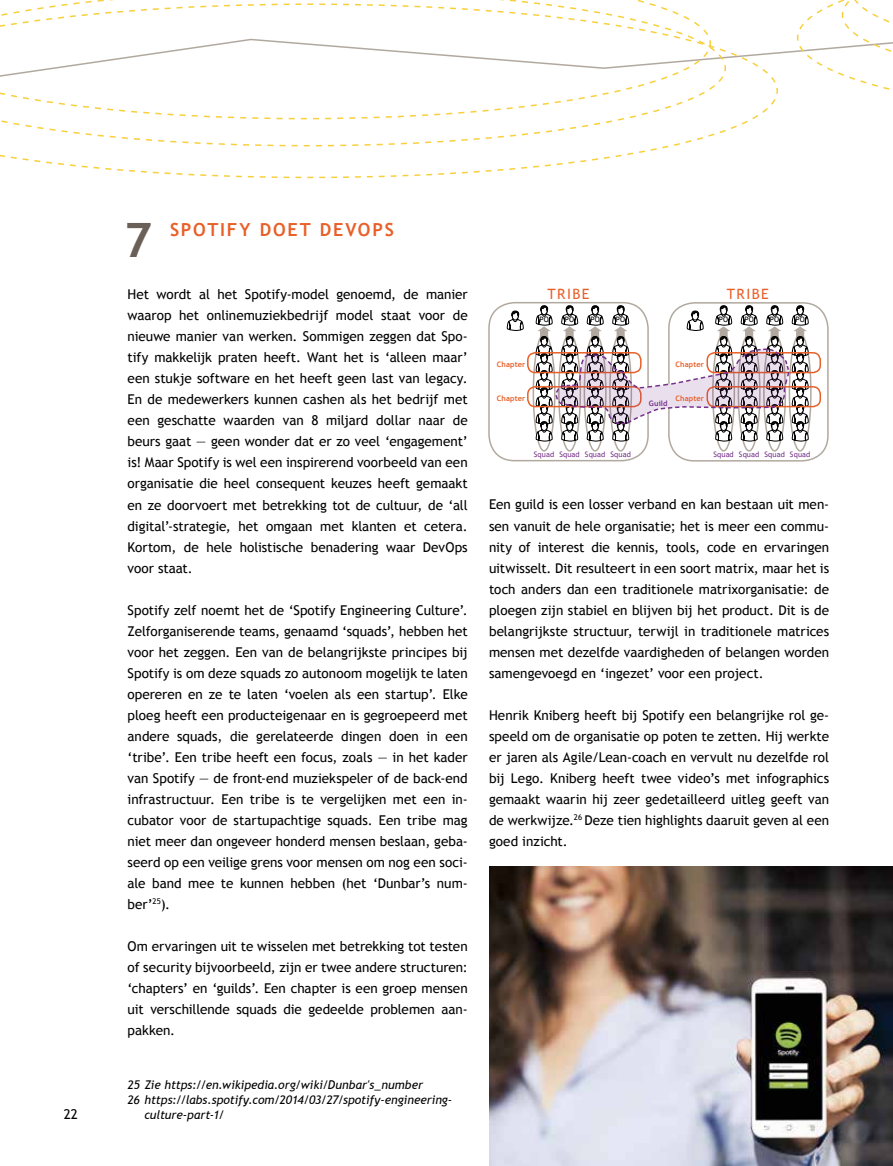
<style>
.page{position:relative;width:893px;height:1166px;background:#fff}
.page>*{position:absolute;margin:0;border:0;box-sizing:border-box;transform-origin:0 0}
.t1{font:700 47.4px "Trebuchet MS";color:#6a6057}
.t2{font:700 18px "Trebuchet MS";letter-spacing:.095em;color:#e95f28}
.t3{font:14.25px "Trebuchet MS";letter-spacing:.105em;color:#e95f28}
.t4{font:13.5px/21px "Trebuchet MS";color:#000;text-align:justify}
.t5{font:italic 12px "Trebuchet MS";letter-spacing:-.005em;color:#000}
.t6{font:7.5px "Trebuchet MS";letter-spacing:.015em;color:#76318a}
.t7{font:700 7.5px "Trebuchet MS";letter-spacing:.015em;color:#e95f28}
.t8{font:7.5px "Trebuchet MS";letter-spacing:.02em;color:#000}
.t9{font:700 7.5px "Trebuchet MS";letter-spacing:.01em;color:#76318a}
</style>
<div class="page">
<svg style="left:796px;top:0;width:97px;height:90px"></svg>
<svg style="left:0;top:3px;width:779px;height:176px"></svg>
<div style="left:668px;top:302px;width:161px;height:159px;border:2px solid #b1a99f;border-radius:26px"></div>
<div style="left:488px;top:302px;width:161px;height:159px;border:2px solid #b1a99f;border-radius:26px"></div>
<div style="left:533px;top:333px;width:23px;height:118px;border:2px solid #b1a99f;border-radius:50%"></div>
<svg style="left:789px;top:334px;width:22px;height:116px"></svg>
<div style="left:789px;top:333px;width:23px;height:118px;border:2px solid #b1a99f;border-radius:50%"></div>
<svg style="left:507px;top:310px;width:16px;height:21px"></svg>
<div style="left:706px;top:352px;width:115px;height:21px;border:2px solid #e95f28;border-radius:8px"></div>
<div style="left:706px;top:386px;width:115px;height:21px;border:2px solid #e95f28;border-radius:8px"></div>
<div style="left:527px;top:352px;width:115px;height:21px;border:2px solid #e95f28;border-radius:8px"></div>
<div style="left:527px;top:386px;width:115px;height:21px;border:2px solid #e95f28;border-radius:8px"></div>
<svg style="left:536px;top:304px;width:272px;height:140px"></svg>
<img style="left:489px;top:866px;width:404px;height:299px">
<p class="t4" style="left:64px;top:1103px;width:16px">22</p>
<h1 class="t1" style="left:124px;top:211px;width:29px">7</h1>
<h2 class="t2" style="left:170px;top:218px;width:225px">SPOTIFY DOET DEVOPS</h2>
<p class="t4" style="left:128px;top:284px;width:342px">Het wordt al het Spotify-model genoemd, de manier waarop het onlinemuziekbedrijf model staat voor de nieuwe manier van werken. Sommigen zeggen dat Spo&shy;tify makkelijk praten heeft. Want het is ‘alleen maar’ een stukje software en het heeft geen last van legacy.<br>En de medewerkers kunnen cashen als het bedrijf met een geschatte waarden van 8 miljard dollar naar de beurs gaat — geen wonder dat er zo veel ‘engagement’ is! Maar Spotify is wel een inspirerend voorbeeld van een organisatie die heel consequent keuzes heeft gemaakt en ze doorvoert met betrekking tot de cultuur, de ‘all digital’-strategie, het omgaan met klanten et cetera.<br>Kortom, de hele holistische benadering waar DevOps voor staat.</p>
<p class="t4" style="left:128px;top:599px;width:342px">Spotify zelf noemt het de ‘Spotify Engineering Culture’.<br>Zelforganiserende teams, genaamd ‘squads’, hebben het voor het zeggen. Een van de belangrijkste principes bij Spotify is om deze squads zo autonoom mogelijk te laten opereren en ze te laten ‘voelen als een startup’. Elke ploeg heeft een producteigenaar en is gegroepeerd met andere squads, die gerelateerde dingen doen in een ‘tribe’. Een tribe heeft een focus, zoals — in het kader van Spotify — de front-end muziekspeler of de back-end infrastructuur. Een tribe is te vergelijken met een in&shy;cubator voor de startupachtige squads. Een tribe mag niet meer dan ongeveer honderd mensen beslaan, geba&shy;seerd op een veilige grens voor mensen om nog een soci&shy;ale band mee te kunnen hebben (het ‘Dunbar’s num&shy;ber’<sup>25</sup>).</p>
<p class="t4" style="left:128px;top:935px;width:342px">Om ervaringen uit te wisselen met betrekking tot testen of security bijvoorbeeld, zijn er twee andere structuren: ‘chapters’ en ‘guilds’. Een chapter is een groep mensen uit verschillende squads die gedeelde problemen aan&shy;pakken.</p>
<p class="t5" style="left:128px;top:1077px;width:297px">25 Zie https://en.wikipedia.org/wiki/Dunbar's_number</p>
<p class="t5" style="left:128px;top:1092px;width:326px">26 https://labs.spotify.com/2014/03/27/spotify-engineering-</p>
<p class="t5" style="left:145px;top:1107px;width:82px">culture-part-1/</p>
<p class="t3" style="left:547px;top:286px;width:44px">TRIBE</p>
<p class="t3" style="left:727px;top:286px;width:44px">TRIBE</p>
<p class="t8" style="left:539px;top:315px;width:11px">PO</p>
<p class="t8" style="left:565px;top:315px;width:11px">PO</p>
<p class="t8" style="left:590px;top:315px;width:11px">PO</p>
<p class="t8" style="left:616px;top:315px;width:11px">PO</p>
<p class="t8" style="left:719px;top:315px;width:11px">PO</p>
<p class="t7" style="left:497px;top:360px;width:30px">Chapter</p>
<p class="t7" style="left:675px;top:360px;width:30px">Chapter</p>
<p class="t7" style="left:497px;top:393px;width:30px">Chapter</p>
<p class="t7" style="left:675px;top:393px;width:30px">Chapter</p>
<p class="t9" style="left:649px;top:398px;width:20px">Guild</p>
<p class="t8" style="left:744px;top:315px;width:11px">PO</p>
<p class="t8" style="left:770px;top:315px;width:11px">PO</p>
<p class="t8" style="left:795px;top:315px;width:11px">PO</p>
<p class="t6" style="left:534px;top:450px;width:22px">Squad</p>
<p class="t6" style="left:559px;top:450px;width:22px">Squad</p>
<p class="t6" style="left:585px;top:450px;width:22px">Squad</p>
<p class="t6" style="left:610px;top:450px;width:22px">Squad</p>
<p class="t6" style="left:713px;top:450px;width:22px">Squad</p>
<p class="t6" style="left:739px;top:450px;width:22px">Squad</p>
<p class="t6" style="left:764px;top:450px;width:22px">Squad</p>
<p class="t6" style="left:790px;top:450px;width:22px">Squad</p>
<p class="t4" style="left:489px;top:494px;width:342px">Een guild is een losser verband en kan bestaan uit men&shy;sen vanuit de hele organisatie; het is meer een commu&shy;nity of interest die kennis, tools, code en ervaringen uitwisselt. Dit resulteert in een soort matrix, maar het is toch anders dan een traditionele matrixorganisatie: de ploegen zijn stabiel en blijven bij het product. Dit is de belangrijkste structuur, terwijl in traditionele matrices mensen met dezelfde vaardigheden of belangen worden samengevoegd en ‘ingezet’ voor een project.</p>
<p class="t4" style="left:489px;top:704px;width:342px">Henrik Kniberg heeft bij Spotify een belangrijke rol ge&shy;speeld om de organisatie op poten te zetten. Hij werkte er jaren als Agile/Lean-coach en vervult nu dezelfde rol bij Lego. Kniberg heeft twee video’s met infographics gemaakt waarin hij zeer gedetailleerd uitleg geeft van de werkwijze.<sup>26</sup> Deze tien highlights daaruit geven al een goed inzicht.</p>
</div>
